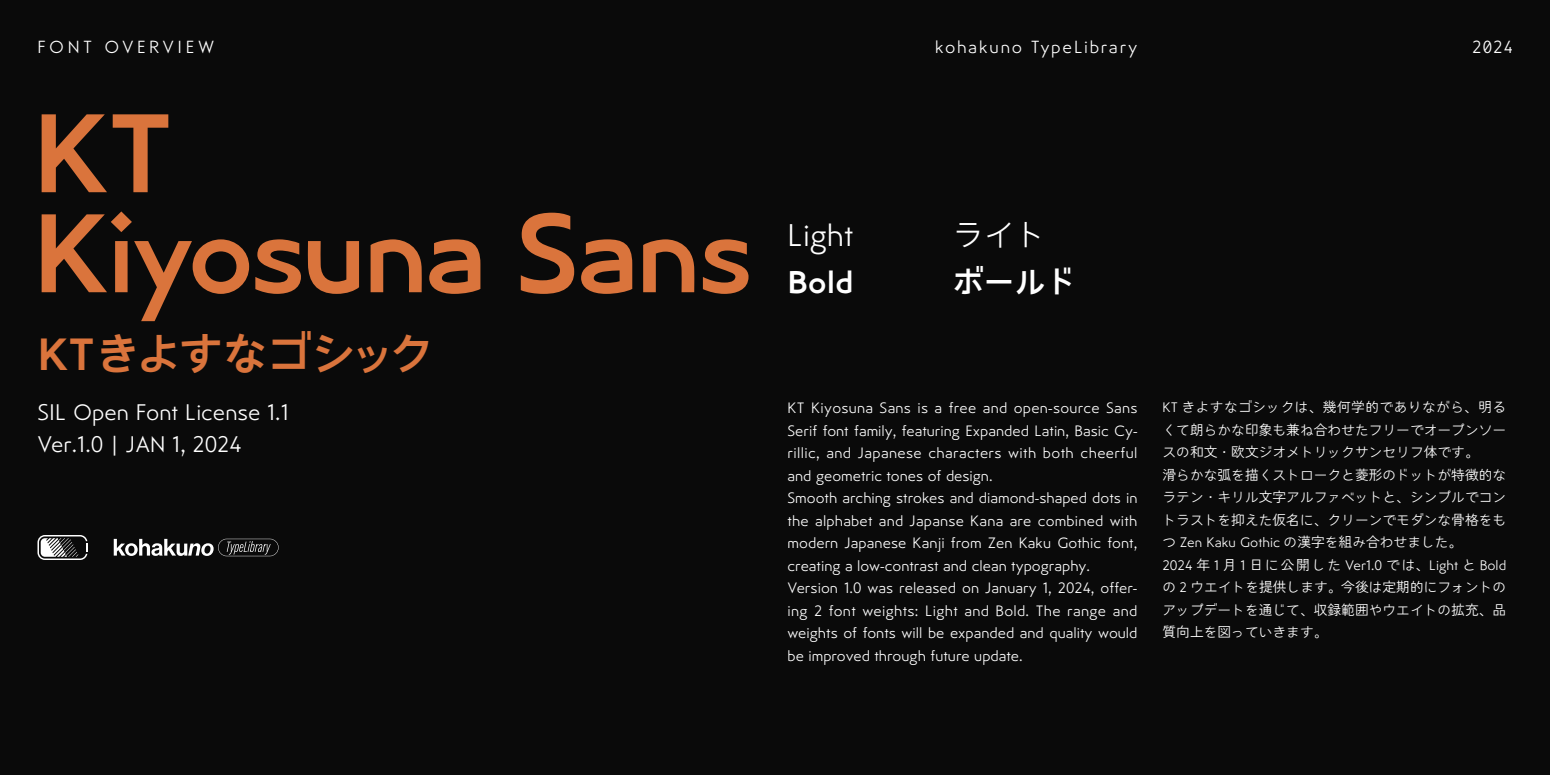
<style>
.page{position:relative;width:1550px;height:775px;background:#0a0a0a}
.page>*{position:absolute;margin:0;border:0;box-sizing:border-box;transform-origin:0 0}
.t1{font:700 111.25px/100px "KT Kiyosuna Sans";letter-spacing:-.04em;color:#da743c}
.t2{font:700 45px "KT Kiyosuna Sans";letter-spacing:-.03em;color:#da743c}
.t3{font:300 31.25px "KT Kiyosuna Sans";color:#fff}
.t4{font:700 31.25px "KT Kiyosuna Sans";color:#fff}
.t5{font:300 22.5px/32.5px "KT Kiyosuna Sans";color:#fff}
.t6{font:300 17.5px "KT Kiyosuna Sans";letter-spacing:.1em;color:#fff}
.t7{font:300 17.5px "KT Kiyosuna Sans";letter-spacing:.19em;color:#fff}
.t8{font:300 15px/22.5px "KT Kiyosuna Sans";color:#fff}
.t9{font:300 13.75px/22.5px "KT Kiyosuna Sans";color:#fff}
</style>
<div class="page">
<svg style="left:37px;top:535px;width:51px;height:25px"></svg>
<svg style="left:114px;top:539px;width:165px;height:17px"></svg>
<p class="t7" style="left:38px;top:34px;width:179px">FONT OVERVIEW</p>
<p class="t6" style="left:935px;top:34px;width:204px">kohakuno TypeLibrary</p>
<p class="t6" style="left:1473px;top:34px;width:41px">2024</p>
<h1 class="t1" style="left:32px;top:106px;width:723px">KT<br>Kiyosuna Sans</h1>
<h2 class="t2" style="left:38px;top:319px;width:398px">KTきよすなゴシック</h2>
<h3 class="t3" style="left:788px;top:213px;width:67px">Light</h3>
<h3 class="t4" style="left:788px;top:258px;width:68px">Bold</h3>
<h3 class="t3" style="left:952px;top:213px;width:95px">ライト</h3>
<h3 class="t4" style="left:952px;top:258px;width:126px">ボールド</h3>
<h3 class="t5" style="left:38px;top:397px;width:253px">SIL Open Font License 1.1<br>Ver.1.0 | JAN 1, 2024</h3>
<p class="t9" style="left:1163px;top:397px;width:345px">KT きよすなゴシックは、幾何学的でありながら、明るくて朗らかな印象も兼ね合わせたフリーでオープンソースの和文・欧文ジオメトリックサンセリフ体です。<br>滑らかな弧を描くストロークと菱形のドットが特徴的なラテン・キリル文字アルファベットと、シンプルでコントラストを抑えた仮名に、クリーンでモダンな骨格をもつ Zen Kaku Gothic の漢字を組み合わせました。<br>2024 年 1 月 1 日に公開した Ver1.0 では、Light と Boldの 2 ウエイトを提供します。今後は定期的にフォントのアップデートを通じて、収録範囲やウエイトの拡充、品質向上を図っていきます。</p>
<p class="t8" style="left:788px;top:397px;width:367px">KT Kiyosuna Sans is a free and open-source Sans　Serif font family, featuring Expanded Latin, Basic Cy&shy;rillic, and Japanese characters with both cheerful and geometric tones of design.<br>Smooth arching strokes and diamond-shaped dots in the alphabet and Japanse Kana are combined with modern Japanese Kanji from Zen Kaku Gothic font, creating a low-contrast and clean typography.<br>Version 1.0 was released on January 1, 2024, offer&shy;ing 2 font weights: Light and Bold. The range and weights of fonts will be expanded and quality would be improved through future update.</p>
</div>
